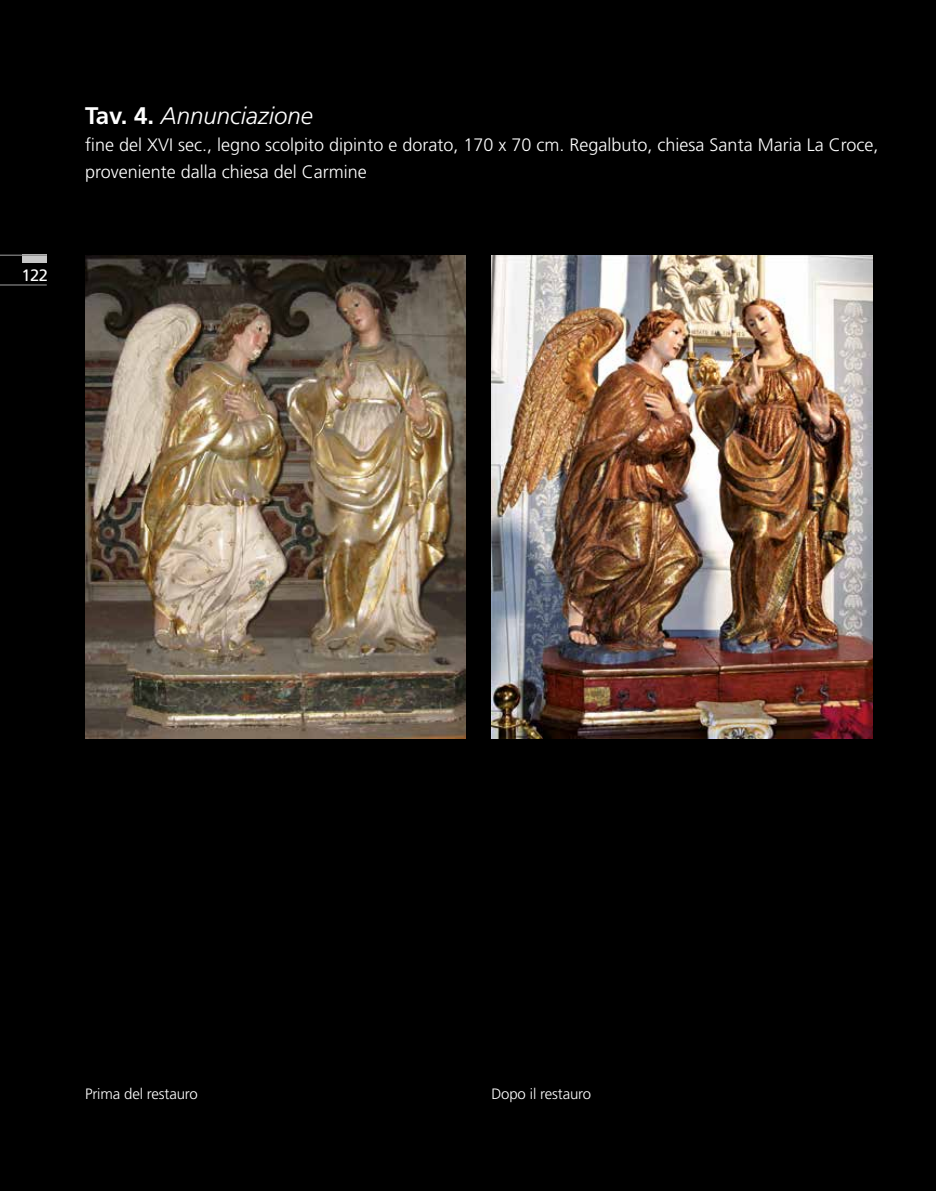
<style>
.page{position:relative;width:936px;height:1191px;background:#fff}
.page>*{position:absolute;margin:0;border:0;box-sizing:border-box;transform-origin:0 0}
.t1{font:italic 300 24px "Frutiger LT Std";color:#fff}
.t2{font:300 18px/27px "Frutiger LT Std";color:#fff}
.t3{font:16.5px "Frutiger LT Std";color:#fff}
.t4{font:300 15px "Frutiger LT Std";letter-spacing:-.01em;color:#fff}
.s1{font-weight:700;font-style:normal}
</style>
<div class="page">
<div style="left:0;top:0;width:935px;height:1191px;background:#000"></div>
<img style="left:85px;top:256px;width:381px;height:482px">
<img style="left:491px;top:255px;width:381px;height:483px">
<hr style="left:0;top:284px;width:47px;height:1px;background:#878787">
<div style="left:22px;top:255px;width:25px;height:8px;background:#c6c6c6"></div>
<hr style="left:0;top:255px;width:47px;height:1px;background:#878787">
<p class="t3" style="left:21px;top:265px;width:28px">122</p>
<h1 class="t1" style="left:85px;top:102px;width:229px"><span class="s1">Tav. 4.</span> Annunciazione</h1>
<p class="t2" style="left:85px;top:132px;width:794px">fine del XVI sec., legno scolpito dipinto e dorato, 170 x 70 cm. Regalbuto, chiesa Santa Maria La Croce, proveniente dalla chiesa del Carmine</p>
<p class="t4" style="left:85px;top:1085px;width:114px">Prima del restauro</p>
<p class="t4" style="left:491px;top:1085px;width:101px">Dopo il restauro</p>
</div>
